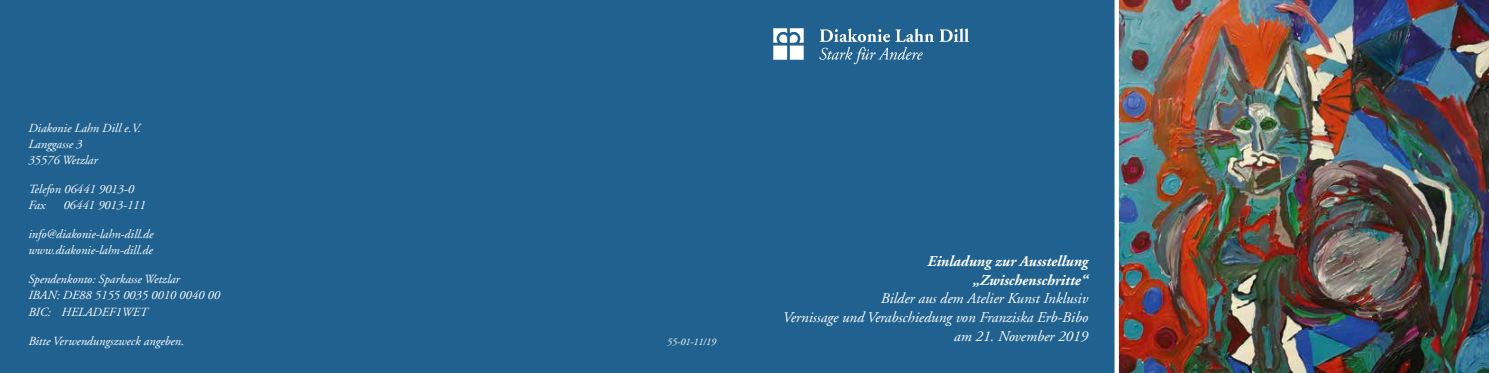
<style>
.page{position:relative;width:1489px;height:373px;background:#fff}
.page>*{position:absolute;margin:0;border:0;box-sizing:border-box;transform-origin:0 0}
.t1{font:italic 15px/18.8px "Adobe Garamond";color:#fff;text-align:right}
.t2{font:italic 700 15px/18.8px "Adobe Garamond";color:#fff;text-align:right}
.t3{font:italic 12.5px/16.2px "Adobe Garamond";color:#fff}
.t4{font:italic 10px "Adobe Garamond";color:#fff}
</style>
<div class="page">
<div style="left:0;top:0;width:744px;height:372px;background:#20618f"></div>
<div style="left:744px;top:0;width:372px;height:372px;background:#20618f"></div>
<img style="left:1118px;top:0;width:370px;height:372px">
<svg style="left:1114px;top:0;width:2px;height:372px"></svg>
<img style="left:773px;top:28px;width:195px;height:36px">
<p class="t3" style="left:28px;top:120px;width:114px">Diakonie Lahn Dill e.V.<br>Langgasse 3<br>35576 Wetzlar</p>
<p class="t3" style="left:28px;top:181px;width:107px">Telefon 06441 9013-0<br>Fax</p>
<p class="t3" style="left:63px;top:197px;width:84px">06441 9013-111</p>
<p class="t3" style="left:28px;top:226px;width:127px">info@diakonie-lahn-dill.de www.diakonie-lahn-dill.de</p>
<p class="t3" style="left:28px;top:271px;width:193px">Spendenkonto: Sparkasse Wetzlar<br>IBAN: DE88 5155 0035 0010 0040 00<br>BIC: HELADEF1WET</p>
<p class="t3" style="left:28px;top:332px;width:157px">Bitte Verwendungszweck angeben.</p>
<p class="t4" style="left:667px;top:335px;width:50px">55-01-11/19</p>
<p class="t2" style="left:927px;top:251px;width:162px">Einladung zur Ausstellung „Zwischenschritte“</p>
<p class="t1" style="left:782px;top:289px;width:307px">Bilder aus dem Atelier Kunst Inklusiv<br>Vernissage und Verabschiedung von Franziska Erb-Bibo am 21. November 2019</p>
</div>
